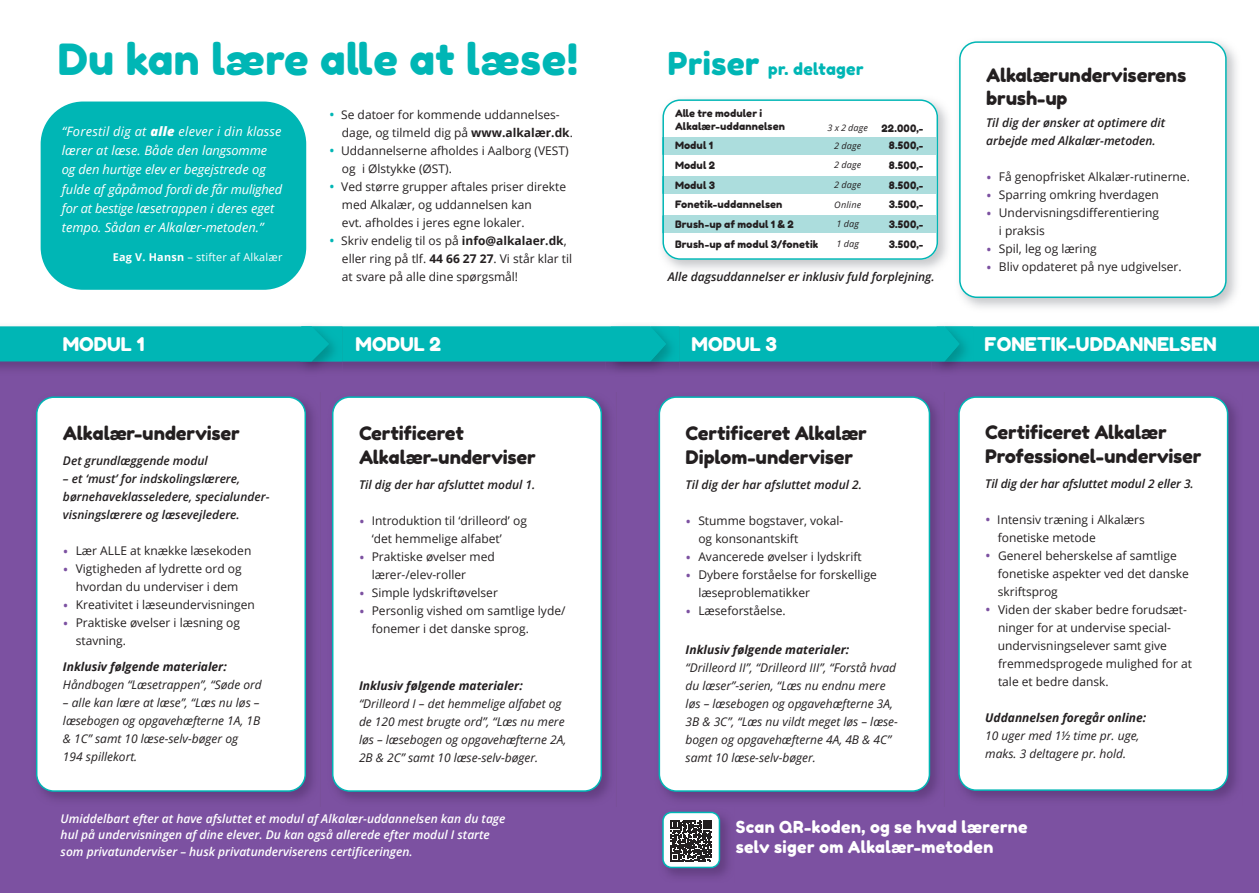
<style>
.page{position:relative;width:1259px;height:893px;background:#fff}
.page>*{position:absolute;margin:0;border:0;box-sizing:border-box;transform-origin:0 0}
.t1{font:42.9px "Fredoka One";letter-spacing:.01em;color:#00b6b5}
.t2{font:18.9px "Fredoka One";color:#fff}
.t3{font:18.6px/24px "Fredoka One";color:#231f20}
.t4{font:16.5px/19.5px "Fredoka One";letter-spacing:.02em;color:#fff}
.t5{font:16.5px "Fredoka One";letter-spacing:.025em;color:#00b6b5}
.t6{font:italic 12.9px/19.4px "Open Sans";color:#fff}
.t7{font:12px/18px "Open Sans";color:#231f20}
.t8{font:italic 12px/18px "Open Sans";color:#231f20}
.t9{font:italic 600 12px/18px "Open Sans";color:#231f20}
.t10{font:italic 600 12px/16.5px "Open Sans";color:#fff}
.t11{font:italic 700 12px "Open Sans";color:#231f20}
.t12{font:10.8px "Open Sans";letter-spacing:.02em;color:#fff}
.t13{font:10.2px/19.6px "Fredoka One";color:#231f20}
.t14{font:italic 9px/19.6px "Open Sans";letter-spacing:.02em;color:#231f20;text-align:center}
.s1{font-size:31.5px}
.s2{font-weight:800}
.s3{font-weight:700}
.s4{font-size:15px;color:#00b6b5}
.s5{font-size:15px;color:#7c51a1}
</style>
<div class="page">
<img style="left:667px;top:104px;width:281px;height:166px">
<svg style="left:662px;top:99px;width:276px;height:161px"></svg>
<div style="left:0;top:356px;width:1259px;height:537px;background:#7c51a1"></div>
<img style="left:332px;top:399px;width:277px;height:401px">
<div style="left:333px;top:397px;width:268px;height:394px;background:#fff;border-radius:17px"></div>
<div style="left:332px;top:396px;width:270px;height:396px;border:2px solid #00b6b5;border-radius:17px"></div>
<img style="left:961px;top:399px;width:276px;height:400px">
<div style="left:959px;top:397px;width:268px;height:393px;background:#fff;border-radius:17px"></div>
<div style="left:958px;top:396px;width:270px;height:395px;border:2px solid #00b6b5;border-radius:17px"></div>
<img style="left:959px;top:41px;width:278px;height:267px">
<div style="left:960px;top:42px;width:266px;height:255px;background:#fff;border-radius:17px"></div>
<div style="left:959px;top:41px;width:267px;height:257px;border:2px solid #00b6b5;border-radius:17px"></div>
<img style="left:661px;top:399px;width:277px;height:401px">
<div style="left:659px;top:397px;width:270px;height:394px;background:#fff;border-radius:17px"></div>
<div style="left:658px;top:396px;width:272px;height:396px;border:2px solid #00b6b5;border-radius:17px"></div>
<img style="left:342px;top:361px;width:917px;height:8px">
<img style="left:931px;top:361px;width:42px;height:10px">
<img style="left:605px;top:361px;width:74px;height:11px">
<img style="left:36px;top:399px;width:277px;height:401px">
<div style="left:37px;top:397px;width:268px;height:394px;background:#fff;border-radius:17px"></div>
<div style="left:36px;top:396px;width:270px;height:396px;border:2px solid #00b6b5;border-radius:17px"></div>
<img style="left:0;top:361px;width:296px;height:8px">
<img style="left:296px;top:325px;width:46px;height:46px">
<div style="left:0;top:326px;width:1259px;height:35px;background:#00b6b5"></div>
<div style="left:41px;top:102px;width:265px;height:188px;background:#00b6b5;border-radius:43px"></div>
<img style="left:663px;top:811px;width:65px;height:66px">
<div style="left:663px;top:812px;width:56px;height:55px;background:#fff;border-radius:9px"></div>
<svg style="left:671px;top:820px;width:41px;height:41px"></svg>
<div style="left:662px;top:812px;width:58px;height:56px;border:2px solid #00b6b5;border-radius:9px"></div>
<h1 class="t1" style="left:58px;top:33px;width:522px">Du kan lære alle at læse!</h1>
<h3 class="t5" style="left:668px;top:59px;width:197px"><span class="s1">Priser</span> pr. deltager</h3>
<p class="t6" style="left:62px;top:121px;width:222px">“Forestil dig at <span class="s2">alle</span> elever i din klasse lærer at læse. Både den langsomme og den hurtige elev er begejstrede og fulde af gåpåmod fordi de får mulighed for at bestige læsetrappen i deres eget tempo. Sådan er Alkalær-metoden.”</p>
<p class="t12" style="left:113px;top:249px;width:171px"><span class="s3">Eag V. Hansn</span> – stifter af Alkalær</p>
<p class="t7" style="left:342px;top:105px;width:232px;text-indent:-13px"><span class="s4">•</span> Se datoer for kommende uddannelses&shy;dage , og tilmeld dig på <span class="s3">www.alkalær.dk</span>.</p>
<p class="t7" style="left:342px;top:141px;width:228px;text-indent:-13px"><span class="s4">•</span> Uddannelserne afholdes i Aalborg (VEST) og i Ølstykke (ØST) .</p>
<p class="t7" style="left:342px;top:177px;width:226px;text-indent:-13px"><span class="s4">•</span> Ved større grupper aftales priser direkte med Alkalær , og uddannelsen kan<br>evt. afholdes i jeres egne lokaler .</p>
<p class="t7" style="left:342px;top:231px;width:232px;text-indent:-13px"><span class="s4">•</span> Skriv endelig til os på <span class="s3">info@alkalaer.dk</span> , eller ring på tlf. <span class="s3">44 66 27 27</span>. Vi står klar til at svare på alle dine spørgsmål!</p>
<p class="t13" style="left:675px;top:108px;width:112px;line-height:12.1px">Alle tre moduler i<br>Alkalær-uddannelsen</p>
<p class="t13" style="left:675px;top:136px;width:145px">Modul 1<br>Modul 2<br>Modul 3<br>Fonetik-uddannelsen<br>Brush-up af modul 1 &amp; 2<br>Brush-up af modul 3/fonetik</p>
<p class="t14" style="left:827px;top:119px;width:42px;line-height:17.4px">3 x 2 dage<br>2 dage</p>
<p class="t14" style="left:834px;top:155px;width:29px;text-align:left">2 dage<br>2 dage<br>Online<br>1 dag<br>1 dag</p>
<p class="t13" style="left:881px;top:119px;width:44px;line-height:17.4px;text-align:right">22.000,-<br>8.500,-</p>
<p class="t13" style="left:888px;top:155px;width:36px;text-align:justify">8.500,- 8.500,- 3.500,- 3.500,- 3.500,-</p>
<p class="t9" style="left:668px;top:267px;width:268px">Alle dagsuddannelser er inklusiv fuld forplejning.</p>
<h3 class="t3" style="left:986px;top:64px;width:202px;line-height:22.5px">Alkalærunderviserens brush-up</h3>
<p class="t9" style="left:986px;top:113px;width:181px">Til dig der ønsker at optimere dit arbejde med Alkalær-metoden.</p>
<p class="t7" style="left:986px;top:167px;width:205px"><span class="s5">•</span> Få genopfrisket Alkalær-rutinerne.</p>
<p class="t7" style="left:986px;top:185px;width:174px"><span class="s5">•</span> Sparring omkring hverdagen</p>
<p class="t7" style="left:999px;top:203px;width:162px;text-indent:-13px"><span class="s5">•</span> Undervisningsdifferentiering i praksis</p>
<p class="t7" style="left:986px;top:239px;width:112px"><span class="s5">•</span> Spil, leg og læring</p>
<p class="t7" style="left:986px;top:257px;width:197px"><span class="s5">•</span> Bliv opdateret på nye udgivelser .</p>
<h2 class="t2" style="left:63px;top:333px;width:83px">MODUL 1</h2>
<h3 class="t3" style="left:63px;top:421px;width:178px">Alkalær-underviser</h3>
<p class="t9" style="left:63px;top:452px;width:146px">Det grundlæggende modul</p>
<p class="t9" style="left:63px;top:470px;width:208px">– et ‘must’ for indskolingslærere, børnehave klasseledere, specialunder&shy;visningslærere og læsevejledere.</p>
<p class="t7" style="left:63px;top:542px;width:190px"><span class="s5">•</span> Lær ALLE at knække læsekoden</p>
<p class="t7" style="left:63px;top:560px;width:180px;text-align:right"><span class="s5">•</span> Vigtigheden af lydrette ord og hvordan du underviser i dem</p>
<p class="t7" style="left:63px;top:596px;width:193px"><span class="s5">•</span> Kreativitet i læseundervisningen</p>
<p class="t7" style="left:76px;top:614px;width:166px;text-indent:-13px"><span class="s5">•</span> Praktiske øvelser i læsning og stavning .</p>
<p class="t11" style="left:63px;top:658px;width:165px">Inklusiv følgende materialer:</p>
<p class="t8" style="left:63px;top:675px;width:200px">Håndbogen “Læsetrappen”, “Søde ord</p>
<p class="t8" style="left:63px;top:693px;width:199px">– alle kan lære at læse”, “Læs nu løs – læsebogen og opgavehæfterne 1A, 1B &amp; 1C” samt 10 læse-selv-bøger og<br>194 spillekort.</p>
<h2 class="t2" style="left:355px;top:333px;width:87px">MODUL 2</h2>
<h2 class="t2" style="left:691px;top:333px;width:87px">MODUL 3</h2>
<h2 class="t2" style="left:984px;top:333px;width:234px">FONETIK-UDDANNELSEN</h2>
<h3 class="t3" style="left:359px;top:421px;width:178px">Certificeret<br>Alkalær-underviser</h3>
<p class="t9" style="left:359px;top:476px;width:178px">Til dig der har afsluttet modul 1.</p>
<p class="t7" style="left:372px;top:512px;width:157px;text-indent:-13px"><span class="s5">•</span> Introduktion til ‘drilleord’ og ‘det hemmelige alfabet’</p>
<p class="t7" style="left:372px;top:548px;width:124px;text-indent:-13px"><span class="s5">•</span> Praktiske øvelser med lærer -/elev-roller</p>
<p class="t7" style="left:359px;top:584px;width:140px"><span class="s5">•</span> Simple lydskriftøvelser</p>
<p class="t7" style="left:372px;top:602px;width:195px;text-indent:-13px"><span class="s5">•</span> Personlig vished om samtlige lyde/ fonemer i det danske sprog .</p>
<p class="t11" style="left:359px;top:677px;width:165px">Inklusiv følgende materialer:</p>
<p class="t8" style="left:359px;top:695px;width:209px">“Drilleord I – det hemmelige alfabet og de 120 mest brugte ord”, “Læs nu mere løs – læsebogen og opgavehæfterne 2A, 2B &amp; 2C” samt 10 læse-selv-bøger.</p>
<h3 class="t3" style="left:685px;top:421px;width:183px">Certificeret Alkalær<br>Diplom-underviser</h3>
<p class="t9" style="left:685px;top:476px;width:178px">Til dig der har afsluttet modul 2.</p>
<p class="t7" style="left:698px;top:512px;width:147px;text-indent:-13px"><span class="s5">•</span> Stumme bogstaver, vokal&shy;og konsonantskift</p>
<p class="t7" style="left:685px;top:548px;width:178px"><span class="s5">•</span> Avancerede øvelser i lydskrift</p>
<p class="t7" style="left:698px;top:566px;width:180px;text-indent:-13px"><span class="s5">•</span> Dybere forståelse for forskellige læseproblematikker</p>
<p class="t7" style="left:685px;top:602px;width:101px"><span class="s5">•</span> Læseforståelse .</p>
<p class="t11" style="left:685px;top:641px;width:165px">Inklusiv følgende materialer:</p>
<p class="t8" style="left:685px;top:659px;width:214px">“Drilleord II”, “Drilleord III”, “Forstå hvad du læser ”-serien , “Læs nu endnu mere løs – læsebogen og opgavehæfterne 3A, 3B &amp; 3C”, “Læs nu vildt meget løs – læse&shy;bogen og opgavehæfterne 4A, 4B &amp; 4C” samt 10 læse-selv-bøger.</p>
<h3 class="t3" style="left:985px;top:420px;width:218px">Certificeret Alkalær<br>Professionel-underviser</h3>
<p class="t9" style="left:985px;top:474px;width:210px">Til dig der har afsluttet modul 2 eller 3.</p>
<p class="t7" style="left:997px;top:510px;width:149px;text-indent:-12px"><span class="s5">•</span> Intensiv træning i Alkalærs fonetiske metode</p>
<p class="t7" style="left:997px;top:546px;width:193px;text-indent:-12px"><span class="s5">•</span> Generel beherskelse af samtlige fonetiske aspekter ved det danske skriftsprog</p>
<p class="t7" style="left:997px;top:600px;width:196px;text-indent:-12px"><span class="s5">•</span> Viden der skaber bedre forudsæt&shy;ninger for at undervise special&shy;undervisningselever samt give fremmedsprogede mulighed for at tale et bedre dansk .</p>
<p class="t11" style="left:985px;top:709px;width:162px">Uddannelsen foregår online:</p>
<p class="t8" style="left:985px;top:726px;width:156px">10 uger med 1½ time pr. uge, maks. 3 deltagere pr. hold.</p>
<p class="t10" style="left:61px;top:810px;width:446px">Umiddelbart efter at have afsluttet et modul af Alkalær-uddannelsen kan du tage hul på undervisningen af dine elever. Du kan også allerede efter modul I starte som privatunderviser – husk privatunderviserens certificeringen.</p>
<h3 class="t4" style="left:736px;top:818px;width:293px">Scan QR-koden, og se hvad lærerne selv siger om Alkalær-metoden</h3>
</div>
